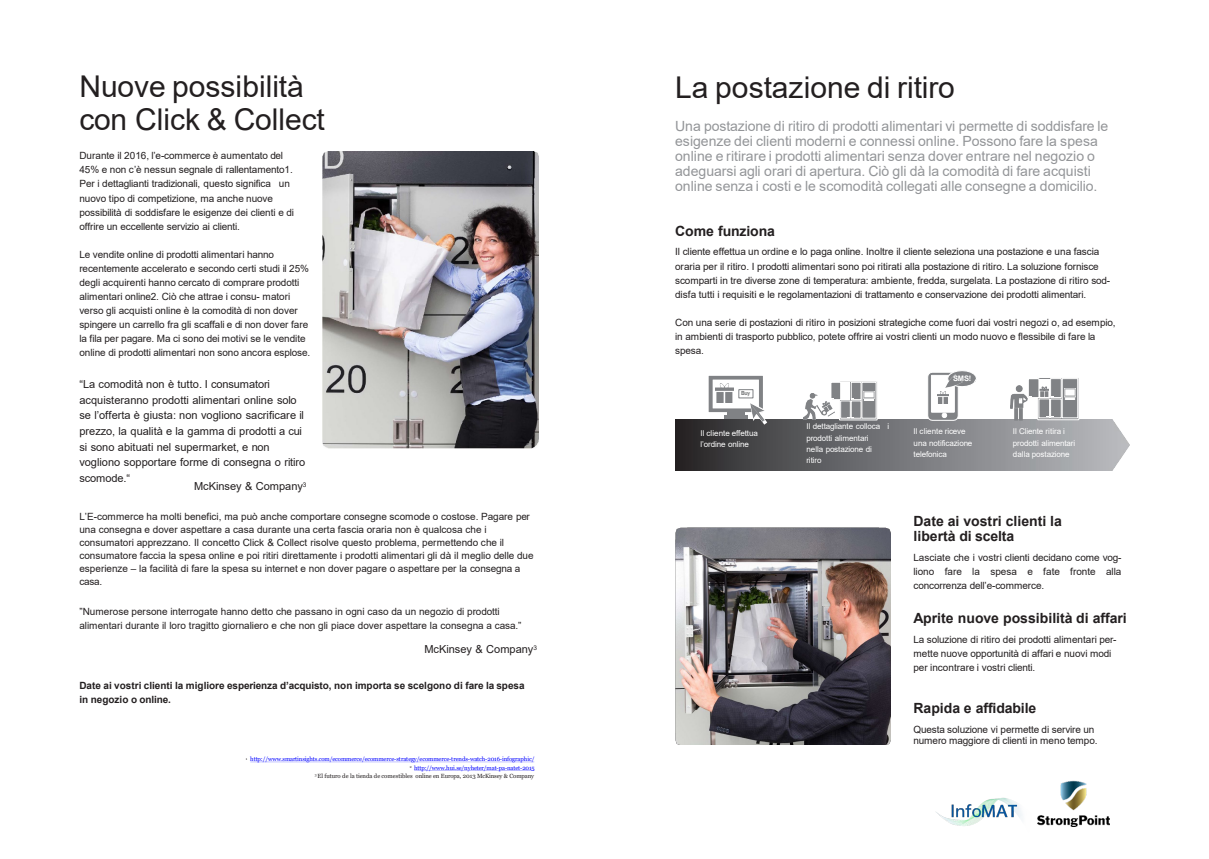
<style>
.page{position:relative;width:1209px;height:859px;background:#fff}
.page>*{position:absolute;margin:0;border:0;box-sizing:border-box;transform-origin:0 0}
.t1{font:30px/33px "Arial";color:#231f20}
.t2{font:14px/15px "Arial";color:#939598}
.t3{font:700 14px/15px "Arial";letter-spacing:-.005em;color:#231f20}
.t4{font:11px/15.4px "Arial";color:#231f20}
.t5{font:10px/14px "Arial";color:#231f20}
.t6{font:700 10px/14px "Arial";color:#231f20}
.t7{font:8px/11.2px "Arial";letter-spacing:-.015em;color:#fff}
.t8{font:700 7.6px "Arial";color:#fff}
.t9{font:6px "Georgia";letter-spacing:-.015em;color:#00f}
.t10{font:6px "Georgia";letter-spacing:-.01em;color:#231f20}
.t11{font:500 6px "Franklin Gothic";color:#686a6b}
.t12{font:700 4.6px "Arial";color:#808285}
</style>
<div class="page">
<img style="left:675px;top:419px;width:453px;height:51px">
<svg style="left:1013px;top:408px;width:9px;height:13px"></svg>
<img style="left:1010px;top:386px;width:16px;height:22px">
<div style="left:1028px;top:379px;width:10px;height:19px;background:#808285"></div>
<div style="left:1027px;top:379px;width:11px;height:19px;border:1px solid #fff"></div>
<svg style="left:1037px;top:378px;width:41px;height:42px"></svg>
<svg style="left:927px;top:371px;width:50px;height:50px"></svg>
<img style="left:945px;top:375px;width:17px;height:12px">
<img style="left:803px;top:394px;width:31px;height:25px">
<div style="left:830px;top:382px;width:10px;height:18px;background:#808285"></div>
<div style="left:830px;top:382px;width:10px;height:18px;border:1px solid #fff"></div>
<svg style="left:839px;top:381px;width:38px;height:39px"></svg>
<svg style="left:821px;top:399px;width:12px;height:14px"></svg>
<svg style="left:708px;top:376px;width:59px;height:49px"></svg>
<img style="left:750px;top:403px;width:14px;height:18px">
<svg style="left:250px;top:762px;width:284px;height:1px"></svg>
<svg style="left:414px;top:770px;width:120px;height:1px"></svg>
<div style="left:739px;top:391px;width:13px;height:5px;background:#fff"></div>
<div style="left:738px;top:389px;width:15px;height:9px;border:1px solid #808285"></div>
<img style="left:322px;top:152px;width:216px;height:297px">
<img style="left:675px;top:528px;width:215px;height:216px">
<img style="left:1037px;top:781px;width:72px;height:46px">
<img style="left:936px;top:797px;width:86px;height:29px">
<p class="t1" style="left:79px;top:70px;width:247px">Nuove possibilità con Click &amp; Collect</p>
<p class="t5" style="left:79px;top:149px;width:215px">Durante il 2016, l’e-commerce è aumentato del 45% e non c’è nessun segnale di rallentamento1.<br>Per i dettaglianti tradizionali, questo significa un nuovo tipo di competizione, ma anche nuove</p>
<p class="t5" style="left:79px;top:205px;width:216px">possibilità di soddisfare le esigenze dei clienti e di offrire un eccellente servizio ai clienti.</p>
<p class="t5" style="left:79px;top:247px;width:232px">Le vendite online di prodotti alimentari hanno recentemente accelerato e secondo certi studi il 25% degli acquirenti hanno cercato di comprare prodotti alimentari online2. Ciò che attrae i consu- matori verso gli acquisti online è la comodità di non dover spingere un carrello fra gli scaffali e di non dover fare la fila per pagare. Ma ci sono dei motivi se le vendite online di prodotti alimentari non sono ancora esplose.</p>
<p class="t4" style="left:79px;top:377px;width:226px">“La comodità non è tutto. I consumatori acquisteranno prodotti alimentari online solo se l’offerta è giusta: non vogliono sacrificare il prezzo, la qualità e la gamma di prodotti a cui</p>
<p class="t4" style="left:79px;top:439px;width:227px">si sono abituati nel supermarket, e non vogliono sopportare forme di consegna o ritiro scomode.“</p>
<p class="t5" style="left:79px;top:510px;width:455px;line-height:13px">L’E-commerce ha molti benefici, ma può anche comportare consegne scomode o costose. Pagare per una consegna e dover aspettare a casa durante una certa fascia oraria non è qualcosa che i consumatori apprezzano. Il concetto Click &amp; Collect risolve questo problema, permettendo che il consumatore faccia la spesa online e poi ritiri direttamente i prodotti alimentari gli dà il meglio delle due esperienze – la facilità di fare la spesa su internet e non dover pagare o aspettare per la consegna a casa.</p>
<p class="t5" style="left:79px;top:604px;width:443px;line-height:14.3px">”Numerose persone interrogate hanno detto che passano in ogni caso da un negozio di prodotti alimentari durante il loro tragitto giornaliero e che non gli piace dover aspettare la consegna a casa.”</p>
<p class="t4" style="left:194px;top:478px;width:114px">McKinsey &amp; Company<sup>3</sup></p>
<p class="t4" style="left:424px;top:641px;width:114px">McKinsey &amp; Company<sup>3</sup></p>
<p class="t6" style="left:79px;top:678px;width:446px">Date ai vostri clienti la migliore esperienza d’acquisto, non importa se scelgono di fare la spesa in negozio o online.</p>
<p class="t9" style="left:246px;top:756px;width:290px"><sup>1</sup> http://www.smartinsights.com/ecommerce/ecommerce-strategy/ecommerce-trends-watch-2016-infographic/</p>
<p class="t9" style="left:410px;top:764px;width:126px"><sup>2</sup> http://www.hui.se/nyheter/mat-pa-natet-2015</p>
<p class="t10" style="left:315px;top:772px;width:221px"><sup>3</sup> El futuro de la tienda de comestibles online en Europa, 2013 McKinsey &amp; Company</p>
<h2 class="t1" style="left:675px;top:71px;width:281px">La postazione di ritiro</h2>
<p class="t2" style="left:675px;top:118px;width:434px">Una postazione di ritiro di prodotti alimentari vi permette di soddisfare le esigenze dei clienti moderni e connessi online. Possono fare la spesa online e ritirare i prodotti alimentari senza dover entrare nel negozio o adeguarsi agli orari di apertura. Ciò gli dà la comodità di fare acquisti online senza i costi e le scomodità collegati alle consegne a domicilio.</p>
<p class="t3" style="left:675px;top:223px;width:101px">Come funziona</p>
<p class="t5" style="left:675px;top:245px;width:436px">Il cliente effettua un ordine e lo paga online. Inoltre il cliente seleziona una postazione e una fascia oraria per il ritiro. I prodotti alimentari sono poi ritirati alla postazione di ritiro. La soluzione fornisce scomparti in tre diverse zone di temperatura: ambiente, fredda, surgelata. La postazione di ritiro sod&shy;disfa tutti i requisiti e le regolamentazioni di trattamento e conservazione dei prodotti alimentari.</p>
<p class="t5" style="left:675px;top:315px;width:442px">Con una serie di postazioni di ritiro in posizioni strategiche come fuori dai vostri negozi o, ad esempio, in ambienti di trasporto pubblico, potete offrire ai vostri clienti un modo nuovo e flessibile di fare la spesa.</p>
<p class="t8" style="left:952px;top:373px;width:20px">SMS!</p>
<p class="t12" style="left:739px;top:391px;width:13px">KJØP</p>
<p class="t7" style="left:700px;top:427px;width:59px">Il cliente effettua l’ordine online</p>
<p class="t7" style="left:806px;top:421px;width:84px">Il dettagliante colloca i prodotti alimentari<br>nella postazione di<br>ritiro</p>
<p class="t7" style="left:913px;top:426px;width:60px">Il cliente riceve una notificazione telefonica</p>
<p class="t7" style="left:1012px;top:426px;width:64px">Il Cliente ritira i prodotti alimentari dalla postazione</p>
<p class="t11" style="left:740px;top:390px;width:11px">Buy</p>
<p class="t3" style="left:913px;top:514px;width:150px">Date ai vostri clienti la libertà di scelta</p>
<p class="t5" style="left:913px;top:551px;width:209px;text-align:justify">Lasciate che i vostri clienti decidano come vog&shy;liono fare la spesa e fate fronte alla concorrenza dell’e-commerce.</p>
<p class="t3" style="left:913px;top:611px;width:215px">Aprite nuove possibilità di affari</p>
<p class="t5" style="left:913px;top:633px;width:204px">La soluzione di ritiro dei prodotti alimentari per&shy;mette nuove opportunità di affari e nuovi modi per incontrare i vostri clienti.</p>
<p class="t3" style="left:913px;top:700px;width:124px">Rapida e affidabile</p>
<p class="t5" style="left:913px;top:724px;width:185px;line-height:10.9px">Questa soluzione vi permette di servire un numero maggiore di clienti in meno tempo.</p>
</div>
